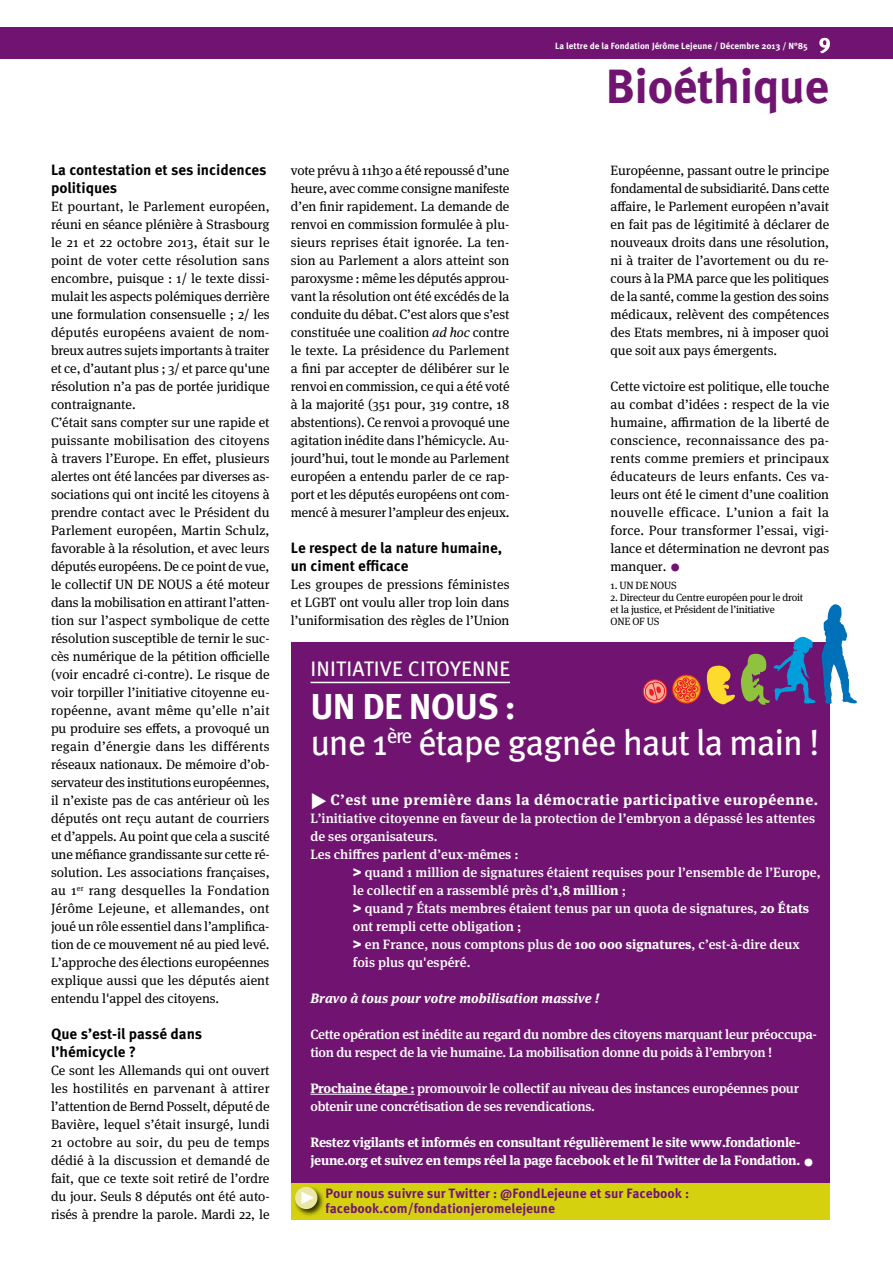
<style>
.page{position:relative;width:893px;height:1263px;background:#fff}
.page>*{position:absolute;margin:0;border:0;box-sizing:border-box;transform-origin:0 0}
.t1{font:700 48px "Meta OT";letter-spacing:-.015em;color:#711471}
.t2{font:36px/36px "Meta OT";letter-spacing:-.03em;color:#fff}
.t3{font:21px "Meta OT";letter-spacing:.01em;color:#fff}
.t4{font:700 21px "Meta OT";color:#fff}
.t5{font:700 15px/18px "Meta OT";color:#000}
.t6{font:700 15px "Meta Serif OT";letter-spacing:.04em;color:#fff}
.t7{font:13.5px/18px "Meta Serif OT";letter-spacing:-.005em;color:#000;text-align:justify}
.t8{font:500 13.5px/18px "Meta Serif OT";color:#fff}
.t9{font:500 13.5px/18px "Meta Serif OT";letter-spacing:-.02em;color:#fff}
.t10{font:700 13.5px/18px "Meta Serif OT";letter-spacing:-.02em;color:#fff}
.t11{font:700 13.5px/15px "Meta OT";color:#711471}
.t12{font:italic 700 13.5px "Meta Serif OT";letter-spacing:.01em;color:#fff}
.t13{font:10.5px/12px "Meta Serif OT";letter-spacing:-.02em;color:#000}
.t14{font:700 9px "Meta OT";color:#fff}
.s1{font-style:italic}
.s2{font-size:22.5px;color:#711471}
.s3{font-weight:700}
.s4{font-family:"Arial";font-weight:900}
.s5{font-weight:400;font-size:22.5px}
</style>
<div class="page">
<div style="left:291px;top:643px;width:538px;height:558px;background:#711471"></div>
<div style="left:0;top:27px;width:893px;height:32px;background:#711471"></div>
<div style="left:291px;top:1183px;width:538px;height:36px;background:#d5d10f"></div>
<div style="left:293px;top:1185px;width:32px;height:31px;background:#000;opacity:.75"></div>
<div style="left:295px;top:1187px;width:22px;height:22px;background:#ebe8a6;border-radius:50%"></div>
<svg style="left:301px;top:1192px;width:13px;height:12px"></svg>
<hr style="left:310px;top:1094px;width:104px;height:1px;background:#fff">
<hr style="left:310px;top:682px;width:200px;height:1px;background:#fff">
<svg style="left:672px;top:675px;width:28px;height:28px"></svg>
<div style="left:672px;top:675px;width:29px;height:29px;border:1px solid #ed1d24;border-radius:50%"></div>
<div style="left:675px;top:677px;width:23px;height:24px;border:1px solid #fbb040;border-radius:50%"></div>
<div style="left:674px;top:687px;width:7px;height:6px;border:1px solid #ed1d24;border-radius:50%"></div>
<svg style="left:643px;top:680px;width:24px;height:23px"></svg>
<div style="left:643px;top:679px;width:24px;height:25px;border:1px solid #ed1d24;border-radius:50%"></div>
<svg style="left:645px;top:681px;width:21px;height:20px"></svg>
<div style="left:683px;top:677px;width:6px;height:7px;border:1px solid #ed1d24;border-radius:50%"></div>
<div style="left:684px;top:694px;width:6px;height:7px;border:1px solid #ed1d24;border-radius:50%"></div>
<div style="left:691px;top:686px;width:7px;height:6px;border:1px solid #ed1d24;border-radius:50%"></div>
<svg style="left:706px;top:665px;width:29px;height:39px"></svg>
<svg style="left:741px;top:637px;width:74px;height:68px"></svg>
<svg style="left:822px;top:604px;width:35px;height:100px"></svg>
<svg style="left:675px;top:679px;width:21px;height:20px"></svg>
<p class="t5" style="left:51px;top:161px;width:217px">La contestation et ses incidences politiques</p>
<p class="t7" style="left:51px;top:198px;width:220px;text-align:left">Et pourtant, le Parlement européen, réuni en séance plénière à Strasbourg le 21 et 22 octobre 2013, était sur le point de voter cette résolution sans encombre, puisque : 1/ le texte dissi&shy;mulait les aspects polémiques derrière une formulation consensuelle ; 2/ les députés européens avaient de nom&shy;breux autres sujets importants à traiter et ce, d’autant plus ; 3/ et parce qu'une résolution n’a pas de portée juridique contraignante.<br>C’était sans compter sur une rapide et puissante mobilisation des citoyens à travers l’Europe. En effet, plusieurs alertes ont été lancées par diverses as&shy;sociations qui ont incité les citoyens à prendre contact avec le Président du Parlement européen, Martin Schulz, favorable à la résolution, et avec leurs députés européens. De ce point de vue, le collectif UN DE NOUS a été moteur dans la mobilisation en attirant l’atten&shy;tion sur l’aspect symbolique de cette résolution susceptible de ternir le suc&shy;cès numérique de la pétition officielle (voir encadré ci-contre). Le risque de voir torpiller l’initiative citoyenne eu&shy;ropéenne, avant même qu’elle n’ait pu produire ses effets, a provoqué un regain d’énergie dans les différents réseaux nationaux. De mémoire d’ob&shy;servateur des institutions européennes, il n’existe pas de cas antérieur où les députés ont reçu autant de courriers et d’appels. Au point que cela a suscité une méfiance grandissante sur cette ré&shy;solution. Les associations françaises, au 1<sup>er</sup> rang desquelles la Fondation Jérôme Lejeune, et allemandes, ont joué un rôle essentiel dans l’amplifica&shy;tion de ce mouvement né au pied levé.<br>L’approche des élections européennes explique aussi que les députés aient entendu l'appel des citoyens.</p>
<p class="t5" style="left:51px;top:1025px;width:153px">Que s’est-il passé dans l’hémicycle ?</p>
<p class="t7" style="left:51px;top:1062px;width:220px">Ce sont les Allemands qui ont ouvert les hostilités en parvenant à attirer l’attention de Bernd Posselt, député de Bavière, lequel s’était insurgé, lundi 21 octobre au soir, du peu de temps dédié à la discussion et demandé de fait, que ce texte soit retiré de l’ordre du jour. Seuls 8 députés ont été auto&shy;risés à prendre la parole. Mardi 22, le</p>
<p class="t7" style="left:291px;top:162px;width:220px">vote prévu à 11h30 a été repoussé d’une heure, avec comme consigne manifeste d’en finir rapidement. La demande de renvoi en commission formulée à plu&shy;sieurs reprises était ignorée. La ten&shy;sion au Parlement a alors atteint son paroxysme : même les députés approu&shy;vant la résolution ont été excédés de la conduite du débat. C’est alors que s’est constituée une coalition <span class="s1">ad hoc</span> contre le texte. La présidence du Parlement a fini par accepter de délibérer sur le renvoi en commission, ce qui a été voté à la majorité (351 pour, 319 contre, 18 abstentions). Ce renvoi a provoqué une agitation inédite dans l’hémicycle. Au&shy;jourd’hui, tout le monde au Parlement européen a entendu parler de ce rap&shy;port et les députés européens ont com&shy;mencé à mesurer l’ampleur des enjeux.</p>
<p class="t5" style="left:291px;top:539px;width:213px">Le respect de la nature humaine, un ciment efficace</p>
<p class="t7" style="left:291px;top:576px;width:220px">Les groupes de pressions féministes et LGBT ont voulu aller trop loin dans l’uniformisation des règles de l’Union</p>
<p class="t14" style="left:555px;top:40px;width:254px">La lettre de la Fondation Jérôme Lejeune / Décembre 2013 / N°85</p>
<h3 class="t4" style="left:819px;top:28px;width:13px">9</h3>
<h1 class="t1" style="left:606px;top:56px;width:225px">Bioéthique</h1>
<p class="t7" style="left:611px;top:162px;width:220px">Européenne, passant outre le principe fondamental de subsidiarité. Dans cette affaire, le Parlement européen n’avait en fait pas de légitimité à déclarer de nouveaux droits dans une résolution, ni à traiter de l’avortement ou du re&shy;cours à la PMA parce que les politiques de la santé, comme la gestion des soins médicaux, relèvent des compétences des Etats membres, ni à imposer quoi que soit aux pays émergents.</p>
<p class="t7" style="left:611px;top:377px;width:220px">Cette victoire est politique, elle touche au combat d’idées : respect de la vie humaine, affirmation de la liberté de conscience, reconnaissance des pa&shy;rents comme premiers et principaux éducateurs de leurs enfants. Ces va&shy;leurs ont été le ciment d’une coalition nouvelle efficace. L’union a fait la force. Pour transformer l’essai, vigi&shy;lance et détermination ne devront pas manquer. <span class="s2">•</span></p>
<p class="t13" style="left:611px;top:579px;width:68px">1. UN DE NOUS</p>
<p class="t13" style="left:611px;top:591px;width:194px">2. Directeur du Centre européen pour le droit et la justice, et Président de l’initiative<br>ONE OF US</p>
<h3 class="t3" style="left:310px;top:656px;width:201px">INITIATIVE CITOYENNE</h3>
<h2 class="t2" style="left:310px;top:689px;width:511px"><span class="s3">UN DE NOUS :<br></span>une 1<sup>ère</sup> étape gagnée haut la main !</h2>
<p class="t6" style="left:310px;top:790px;width:509px">◆ C’est une première dans la démocratie participative européenne.</p>
<p class="t8" style="left:310px;top:809px;width:506px">L’initiative citoyenne en faveur de la protection de l’embryon a dépassé les attentes de ses organisateurs.<br>Les chiffres parlent d’eux-mêmes :</p>
<p class="t8" style="left:353px;top:863px;width:469px"><span class="s4">&gt;</span> quand 1 million de signatures étaient requises pour l’ensemble de l’Europe, le collectif en a rassemblé près d’<span class="s3">1,8 million</span> ;<br><span class="s4">&gt;</span> quand 7 États membres étaient tenus par un quota de signatures, <span class="s3">20 États </span>ont rempli cette obligation ;<br><span class="s4">&gt;</span> en France, nous comptons plus de <span class="s3">100 000 signatures</span>, c’est-à-dire deux fois plus qu'espéré.</p>
<p class="t12" style="left:310px;top:990px;width:290px">Bravo à tous pour votre mobilisation massive !</p>
<p class="t9" style="left:310px;top:1025px;width:508px">Cette opération est inédite au regard du nombre des citoyens marquant leur préoccupa&shy;tion du respect de la vie humaine. La mobilisation donne du poids à l’embryon !</p>
<p class="t9" style="left:310px;top:1079px;width:490px"><span class="s3">Prochaine étape :</span> promouvoir le collectif au niveau des instances européennes pour obtenir une concrétisation de ses revendications.</p>
<p class="t10" style="left:310px;top:1133px;width:506px">Restez vigilants et informés en consultant régulièrement le site www.fondationle&shy;jeune.org et suivez en temps réel la page facebook et le fil Twitter de la Fondation. <span class="s5">•</span></p>
<p class="t11" style="left:325px;top:1186px;width:365px">Pour nous suivre sur Twitter : @FondLejeune et sur Facebook : facebook.com/fondationjeromelejeune</p>
</div>
